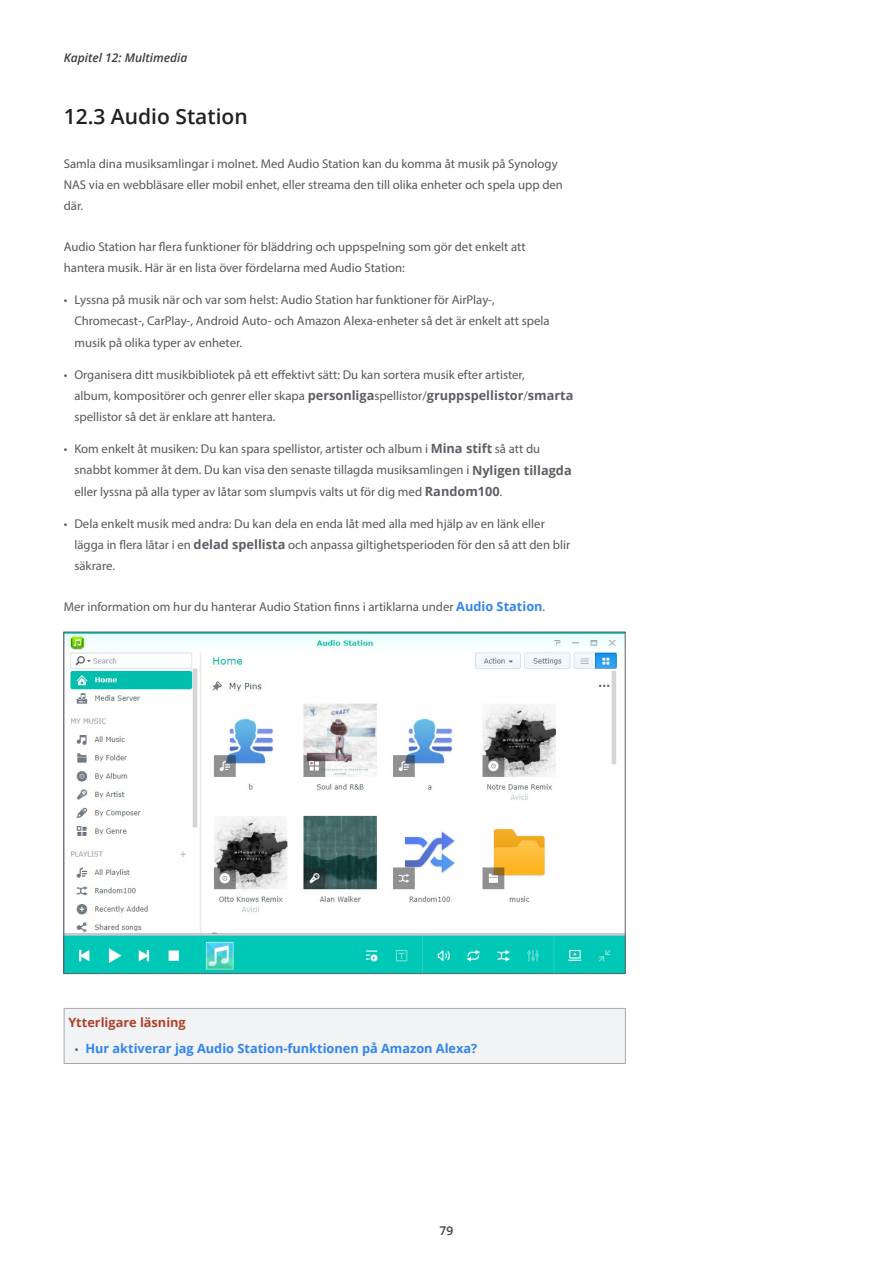
<style>
.page{position:relative;width:893px;height:1263px;background:#fff}
.page>*{position:absolute;margin:0;border:0;box-sizing:border-box;transform-origin:0 0}
.t1{font:600 21px "Open Sans";color:#231f20}
.Content{font:12.75px/21.3px "Myriad Pro";color:#57585a}
.t2{font:700 12.75px "Open Sans";color:#3385eb}
.Note-Header{font:700 12.75px "Open Sans";color:#af402b}
.t3{font:italic 600 12px "Open Sans";color:#3e3e3f}
.t4{font:600 12px "Open Sans";color:#3e3e3f}
.s1{font-family:"Open Sans";font-weight:700;color:#5f5e66}
.s2{font-family:"Open Sans";font-weight:700;color:#3385eb}
.s3{font-family:"Myriad Pro";font-weight:400;color:#57585a}
</style>
<div class="page">
<img style="left:66px;top:634px;width:557px;height:338px">
<div style="left:64px;top:1008px;width:561px;height:55px;background:#f2f3f4"></div>
<hr style="left:64px;top:1008px;width:562px;height:1px;background:#a8a9ad">
<hr style="left:64px;top:1009px;width:1px;height:54px;background:#a8a9ad">
<hr style="left:625px;top:1009px;width:1px;height:54px;background:#a8a9ad">
<hr style="left:64px;top:1063px;width:562px;height:1px;background:#a8a9ad">
<p class="t3" style="left:64px;top:49px;width:125px">Kapitel 12: Multimedia</p>
<h2 class="t1" style="left:64px;top:102px;width:185px">12.3 Audio Station</h2>
<p class="Content" style="left:64px;top:153px;width:501px">Samla dina musiksamlingar i molnet. Med Audio Station kan du komma åt musik på Synology<br>NAS via en webbläsare eller mobil enhet, eller streama den till olika enheter och spela upp den där.</p>
<p class="Content" style="left:64px;top:236px;width:463px">Audio Station har flera funktioner för bläddring och uppspelning som gör det enkelt att hantera musik. Här är en lista över fördelarna med Audio Station:</p>
<p class="Content" style="left:74px;top:289px;width:477px;text-indent:-11px">• Lyssna på musik när och var som helst: Audio Station har funktioner för AirPlay-,<br>Chromecast-, CarPlay-, Android Auto- och Amazon Alexa-enheter så det är enkelt att spela musik på olika typer av enheter.</p>
<p class="Content" style="left:74px;top:363px;width:501px;text-indent:-11px">• Organisera ditt musikbibliotek på ett effektivt sätt: Du kan sortera musik efter artister,<br>album, kompositörer och genrer eller skapa <span class="s1">personliga</span>spellistor/<span class="s1">gruppspellistor</span>/<span class="s1">smarta </span>spellistor så det är enklare att hantera.</p>
<p class="Content" style="left:74px;top:438px;width:499px;text-indent:-11px">• Kom enkelt åt musiken: Du kan spara spellistor, artister och album i <span class="s1">Mina stift</span> så att du snabbt kommer åt dem. Du kan visa den senaste tillagda musiksamlingen i <span class="s1">Nyligen tillagda </span>eller lyssna på alla typer av låtar som slumpvis valts ut för dig med <span class="s1">Random100</span>.</p>
<p class="Content" style="left:74px;top:512px;width:497px;text-indent:-11px">• Dela enkelt musik med andra: Du kan dela en enda låt med alla med hjälp av en länk eller lägga in flera låtar i en <span class="s1">delad spellista</span> och anpassa giltighetsperioden för den så att den blir säkrare.</p>
<p class="Content" style="left:64px;top:595px;width:483px">Mer information om hur du hanterar Audio Station finns i artiklarna under <span class="s2">Audio Station</span>.</p>
<p class="Note-Header" style="left:68px;top:1013px;width:119px">Ytterligare läsning</p>
<p class="t2" style="left:75px;top:1039px;width:404px"><span class="s3">•</span> Hur aktiverar jag Audio Station-funktionen på Amazon Alexa?</p>
<p class="t4" style="left:440px;top:1223px;width:15px">79</p>
</div>
